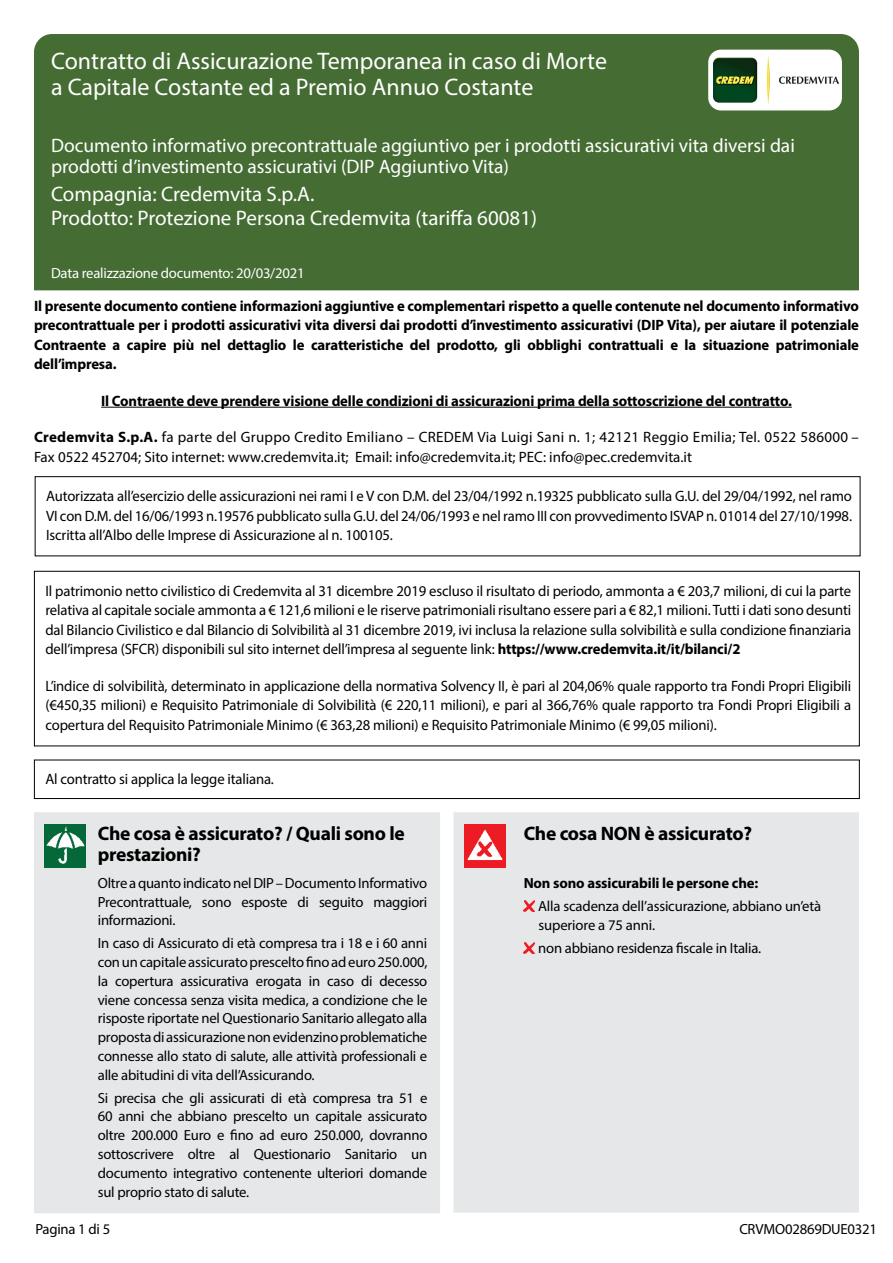
<style>
.page{position:relative;width:893px;height:1263px;background:#fff}
.page>*{position:absolute;margin:0;border:0;box-sizing:border-box;transform-origin:0 0}
.t1{font:24px/25.5px "Myriad Pro";color:#fff}
.t2{font:21px/24px "Myriad Pro";color:#fff}
.t3{font:19.5px/21px "Myriad Pro";color:#fff}
.t4{font:700 19.5px/21px "Myriad Pro";letter-spacing:-.015em;color:#000}
.t5{font:15px/19.5px "Myriad Pro";letter-spacing:-.01em;color:#000;text-align:justify}
.t6{font:700 15px/19.5px "Myriad Pro";letter-spacing:-.01em;color:#000;text-align:justify}
.t7{font:14.7px/18.8px "Myriad Pro";letter-spacing:-.015em;color:#000;text-align:justify}
.t8{font:14.7px "Myriad Pro";letter-spacing:-.015em;color:#fff}
.t9{font:700 14.7px "Myriad Pro";letter-spacing:-.01em;color:#000}
.s1{font-weight:700}
</style>
<div class="page">
<div style="left:34px;top:254px;width:825px;height:36px;background:#456c33"></div>
<div style="left:34px;top:34px;width:825px;height:234px;background:#456c33;border-radius:18px"></div>
<hr style="left:101px;top:407px;width:691px;height:1px;background:#000">
<div style="left:34px;top:812px;width:406px;height:401px;background:#e6e7e8"></div>
<img style="left:45px;top:825px;width:41px;height:42px">
<div style="left:708px;top:50px;width:134px;height:60px;background:#fff;border-radius:13px"></div>
<img style="left:713px;top:57px;width:125px;height:46px">
<div style="left:35px;top:476px;width:825px;height:80px;border:1px solid #000"></div>
<div style="left:34px;top:760px;width:826px;height:39px;border:1px solid #000"></div>
<div style="left:34px;top:571px;width:826px;height:175px;border:1px solid #000"></div>
<div style="left:453px;top:812px;width:406px;height:400px;background:#e6e7e8"></div>
<img style="left:464px;top:825px;width:41px;height:42px">
<svg style="left:524px;top:901px;width:10px;height:10px"></svg>
<svg style="left:524px;top:942px;width:10px;height:11px"></svg>
<h1 class="t1" style="left:51px;top:48px;width:558px">Contratto di Assicurazione Temporanea in caso di Morte a Capitale Costante ed a Premio Annuo Costante</h1>
<h3 class="t3" style="left:51px;top:134px;width:745px">Documento informativo precontrattuale aggiuntivo per i prodotti assicurativi vita diversi dai prodotti d’investimento assicurativi (DIP Aggiuntivo Vita)</h3>
<h2 class="t2" style="left:51px;top:182px;width:488px">Compagnia: Credemvita S.p.A.<br>Prodotto: Protezione Persona Credemvita (tariffa 60081)</h2>
<p class="t8" style="left:51px;top:264px;width:255px">Data realizzazione documento: 20/03/2021</p>
<p class="t6" style="left:34px;top:295px;width:826px">Il presente documento contiene informazioni aggiuntive e complementari rispetto a quelle contenute nel documento informativo precontrattuale per i prodotti assicurativi vita diversi dai prodotti d’investimento assicurativi (DIP Vita), per aiutare il potenziale Contraente a capire più nel dettaglio le caratteristiche del prodotto, gli obblighi contrattuali e la situazione patrimoniale dell’impresa.</p>
<p class="t6" style="left:101px;top:390px;width:692px">Il Contraente deve prendere visione delle condizioni di assicurazioni prima della sottoscrizione del contratto.</p>
<p class="t5" style="left:34px;top:427px;width:826px"><span class="s1">Credemvita S.p.A.</span> fa parte del Gruppo Credito Emiliano – CREDEM Via Luigi Sani n. 1; 42121 Reggio Emilia; Tel. 0522 586000 –<br>Fax 0522 452704; Sito internet: www.credemvita.it; Email: info@credemvita.it; PEC: info@pec.credemvita.it</p>
<p class="t5" style="left:46px;top:486px;width:807px">Autorizzata all’esercizio delle assicurazioni nei rami I e V con D.M. del 23/04/1992 n.19325 pubblicato sulla G.U. del 29/04/1992, nel ramo VI con D.M. del 16/06/1993 n.19576 pubblicato sulla G.U. del 24/06/1993 e nel ramo III con provvedimento ISVAP n. 01014 del 27/10/1998.<br>Iscritta all’Albo delle Imprese di Assicurazione al n. 100105.</p>
<p class="t5" style="left:45px;top:581px;width:807px">Il patrimonio netto civilistico di Credemvita al 31 dicembre 2019 escluso il risultato di periodo, ammonta a € 203,7 milioni, di cui la parte relativa al capitale sociale ammonta a € 121,6 milioni e le riserve patrimoniali risultano essere pari a € 82,1 milioni. Tutti i dati sono desunti dal Bilancio Civilistico e dal Bilancio di Solvibilità al 31 dicembre 2019, ivi inclusa la relazione sulla solvibilità e sulla condizione finanziaria dell’impresa (SFCR) disponibili sul sito internet dell’impresa al seguente link: <span class="s1">https://www.credemvita.it/it/bilanci/2</span></p>
<p class="t5" style="left:45px;top:676px;width:807px">L’indice di solvibilità, determinato in applicazione della normativa Solvency II, è pari al 204,06% quale rapporto tra Fondi Propri Eligibili (€450,35 milioni) e Requisito Patrimoniale di Solvibilità (€ 220,11 milioni), e pari al 366,76% quale rapporto tra Fondi Propri Eligibili a copertura del Requisito Patrimoniale Minimo (€ 363,28 milioni) e Requisito Patrimoniale Minimo (€ 99,05 milioni).</p>
<p class="t5" style="left:45px;top:769px;width:230px">Al contratto si applica la legge italiana.</p>
<h3 class="t4" style="left:98px;top:822px;width:308px">Che cosa è assicurato? / Quali sono le prestazioni?</h3>
<p class="t7" style="left:98px;top:873px;width:331px">Oltre a quanto indicato nel DIP – Documento Informativo Precontrattuale, sono esposte di seguito maggiori informazioni.</p>
<p class="t7" style="left:98px;top:934px;width:331px">In caso di Assicurato di età compresa tra i 18 e i 60 anni con un capitale assicurato prescelto fino ad euro 250.000, la copertura assicurativa erogata in caso di decesso viene concessa senza visita medica, a condizione che le risposte riportate nel Questionario Sanitario allegato alla proposta di assicurazione non evidenzino problematiche connesse allo stato di salute, alle attività professionali e alle abitudini di vita dell’Assicurando.</p>
<p class="t7" style="left:98px;top:1088px;width:331px">Si precisa che gli assicurati di età compresa tra 51 e 60 anni che abbiano prescelto un capitale assicurato oltre 200.000 Euro e fino ad euro 250.000, dovranno sottoscrivere oltre al Questionario Sanitario un documento integrativo contenente ulteriori domande sul proprio stato di salute.</p>
<p class="t7" style="left:35px;top:1219px;width:76px">Pagina 1 di 5</p>
<h3 class="t4" style="left:524px;top:822px;width:230px">Che cosa NON è assicurato?</h3>
<p class="t9" style="left:524px;top:874px;width:236px">Non sono assicurabili le persone che:</p>
<p class="t7" style="left:538px;top:897px;width:285px">Alla scadenza dell’assicurazione, abbiano un’età superiore a 75 anni.</p>
<p class="t7" style="left:538px;top:939px;width:224px">non abbiano residenza fiscale in Italia.</p>
<p class="t7" style="left:739px;top:1219px;width:139px">CRVMO02869DUE0321</p>
</div>
